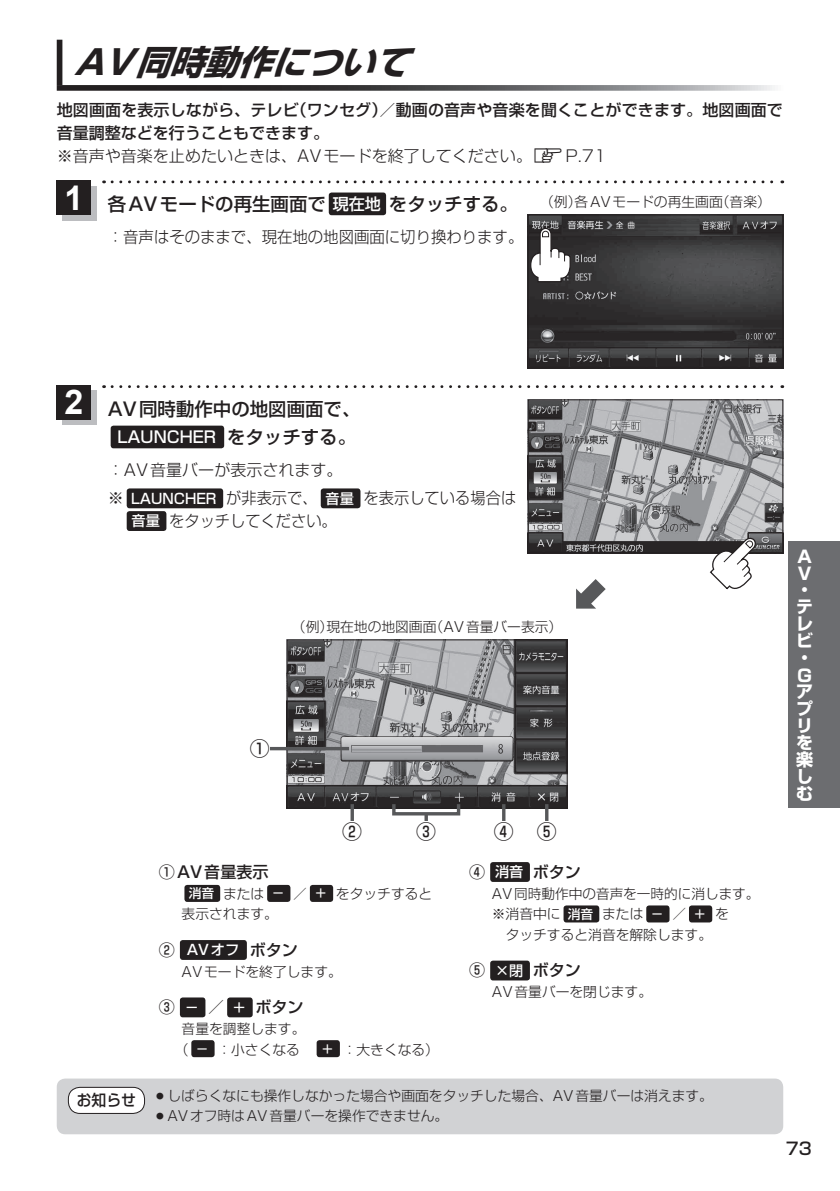
<style>
.page{position:relative;width:840px;height:1191px;background:#fff}
.page>*{position:absolute;margin:0;border:0;box-sizing:border-box;transform-origin:0 0}
.t1{font:italic 34px "Shin Go Pro Bold 90 msp RKSJ H";color:#231f20}
.t2{font:19.8px "Shin Go Pro Medium 90 msp RKSJ H";color:#231f20}
.t3{font:18.4px "Shin Go Pro Medium 90 msp RKSJ H";color:#231f20}
.t4{font:17px/17px "Shin Go Pro Bold 90 msp RKSJ H";color:#fff}
.t5{font:17px "Shin Go Pro Medium 90 msp RKSJ H";color:#231f20}
.t6{font:16px/22.6px "Shin Go Pro Medium 90 msp RKSJ H";letter-spacing:.005em;color:#231f20}
.t7{font:16px/28.4px "Shin Go Pro Light 90 msp RKSJ H";color:#231f20}
.t8{font:16px "Shin Go Pro Light 90 msp RKSJ H";color:#231f20;scale:.96 1}
.t9{font:16px "Shin Go Pro Medium 90 msp RKSJ H";color:#fff}
.t10{font:16px "Shin Go Pro Light 90 msp RKSJ H";color:#231f20;scale:.95 1}
.t11{font:15.6px "Shin Go Pro Medium 90 msp RKSJ H";color:#231f20;scale:.95 1}
.t12{font:13.8px/20.6px "Shin Go Pro Light 90 msp RKSJ H";color:#231f20}
.s1{font-family:"MC1";font-size:14.2px}
.s2{font-size:16px;color:#fff}
.s3{font-size:18.4px;color:#231f20}
.s4{font-family:"Shin Go Pro Medium 90 msp RKSJ H";font-size:14.2px;color:#fff}
.s5{font-family:"Shin Go Pro Medium 90 msp RKSJ H";font-size:12.8px;color:#fff}
.s6{font-size:14.2px;color:#fff}
.s7{font-family:"Shin Go Pro Light 90 msp RKSJ H"}
</style>
<div class="page">
<div style="left:788px;top:541px;width:51px;height:267px;background:#6c6d70"></div>
<div style="left:57px;top:40px;width:5px;height:45px;background:#231f20"></div>
<svg style="left:57px;top:85px;width:718px;height:6px;background:#616162"></svg>
<div style="left:57px;top:1078px;width:725px;height:56px;background:#d1d2d4;border-radius:9px"></div>
<div style="left:68px;top:1087px;width:76px;height:26px;background:#fff;border-radius:12px"></div>
<div style="left:68px;top:1087px;width:77px;height:26px;border:1px solid #231f20;border-radius:12px"></div>
<div style="left:184px;top:885px;width:36px;height:17px;background:#231f20;border-radius:3px"></div>
<div style="left:267px;top:885px;width:23px;height:17px;background:#231f20;border-radius:3px"></div>
<div style="left:310px;top:885px;width:23px;height:17px;background:#231f20;border-radius:3px"></div>
<div style="left:180px;top:940px;width:67px;height:20px;background:#231f20;border-radius:3px"></div>
<div style="left:180px;top:997px;width:25px;height:20px;background:#231f20;border-radius:3px"></div>
<div style="left:227px;top:997px;width:25px;height:20px;background:#231f20;border-radius:3px"></div>
<div style="left:191px;top:1040px;width:23px;height:17px;background:#231f20;border-radius:3px"></div>
<div style="left:316px;top:1040px;width:24px;height:17px;background:#231f20;border-radius:3px"></div>
<div style="left:490px;top:862px;width:39px;height:20px;background:#231f20;border-radius:3px"></div>
<div style="left:563px;top:905px;width:36px;height:17px;background:#231f20;border-radius:3px"></div>
<div style="left:646px;top:905px;width:23px;height:17px;background:#231f20;border-radius:3px"></div>
<div style="left:688px;top:905px;width:23px;height:17px;background:#231f20;border-radius:3px"></div>
<div style="left:490px;top:960px;width:39px;height:20px;background:#231f20;border-radius:3px"></div>
<div style="left:328px;top:192px;width:58px;height:23px;background:#231f20;border-radius:3px"></div>
<svg style="left:112px;top:180px;width:670px;height:3px"></svg>
<div style="left:62px;top:186px;width:34px;height:34px;background:#bcbdc0"></div>
<div style="left:57px;top:180px;width:34px;height:34px;background:#231f20"></div>
<img style="left:529px;top:216px;width:251px;height:150px">
<div style="left:527px;top:214px;width:255px;height:154px;border:1px solid #231f20"></div>
<svg style="left:529px;top:227px;width:42px;height:56px"></svg>
<div style="left:111px;top:425px;width:113px;height:23px;background:#231f20;border-radius:3px"></div>
<div style="left:127px;top:488px;width:96px;height:20px;background:#231f20;border-radius:3px"></div>
<div style="left:320px;top:488px;width:40px;height:20px;background:#231f20;border-radius:3px"></div>
<div style="left:127px;top:511px;width:39px;height:20px;background:#231f20;border-radius:3px"></div>
<svg style="left:112px;top:385px;width:670px;height:3px"></svg>
<div style="left:62px;top:391px;width:34px;height:34px;background:#bcbdc0"></div>
<div style="left:57px;top:385px;width:34px;height:34px;background:#231f20"></div>
<img style="left:529px;top:401px;width:251px;height:150px">
<div style="left:527px;top:399px;width:255px;height:154px;border:1px solid #231f20"></div>
<img style="left:288px;top:641px;width:277px;height:165px">
<div style="left:286px;top:639px;width:281px;height:169px;border:1px solid #231f20"></div>
<svg style="left:424px;top:815px;width:3px;height:6px"></svg>
<div style="left:392px;top:802px;width:68px;height:13px;border:3px solid #57585a"></div>
<svg style="left:544px;top:804px;width:4px;height:17px"></svg>
<hr style="left:502px;top:804px;width:3px;height:17px;background:#57585a">
<svg style="left:350px;top:804px;width:4px;height:17px"></svg>
<hr style="left:270px;top:747px;width:79px;height:3px;background:#57585a">
<svg style="left:576px;top:579px;width:29px;height:29px"></svg>
<svg style="left:708px;top:536px;width:49px;height:54px"></svg>
<h1 class="t1" style="left:74px;top:50px;width:347px">AV同時動作について</h1>
<p class="t6" style="left:57px;top:101px;width:727px">地図画面を表示しながら、テレビ（ワンセグ）／動画の音声や音楽を聞くことができます。地図画面で音量調整などを行うこともできます。</p>
<p class="t7" style="left:57px;top:143px;width:550px">※ 音声や音楽を止めたいときは、AVモードを終了してください。<span class="s1">z</span>P.71</p>
<h3 class="t3" style="left:108px;top:197px;width:411px">各AVモードの再生画面で<span class="s2">現在地</span>をタッチする。</h3>
<p class="t8" style="left:108px;top:231px;width:434px">：音声はそのままで、現在地の地図画面に切り換わります。</p>
<p class="t12" style="left:540px;top:193px;width:232px">（例）各AVモードの再生画面（音楽）</p>
<h3 class="t3" style="left:108px;top:402px;width:254px">AV同時動作中の地図画面で、</h3>
<p class="t9" style="left:117px;top:431px;width:240px">LAUNCHER <span class="s3">をタッチする。</span></p>
<p class="t7" style="left:108px;top:458px;width:410px">：AV音量バーが表示されます。<br>※ <span class="s4">LAUNCHER</span> が非表示で、<span class="s4">音量</span> を表示している場合は</p>
<p class="t10" style="left:131px;top:515px;width:217px"><span class="s4">音量</span> をタッチしてください。</p>
<p class="t12" style="left:292px;top:618px;width:272px">（例）現在地の地図画面（AV音量バー表示）</p>
<h2 class="t2" style="left:250px;top:741px;width:21px">①</h2>
<h2 class="t2" style="left:342px;top:824px;width:21px">②</h2>
<h2 class="t2" style="left:416px;top:824px;width:21px">③</h2>
<h2 class="t2" style="left:493px;top:824px;width:64px">④ ⑤</h2>
<p class="t11" style="left:77px;top:1094px;width:64px">お知らせ</p>
<p class="t6" style="left:159px;top:862px;width:111px">① AV音量表示</p>
<p class="t12" style="left:181px;top:885px;width:252px;text-indent:7px"><span class="s5">消音</span> または<span class="s5">－</span> ／<span class="s5">＋</span> をタッチすると表示されます。</p>
<p class="t6" style="left:159px;top:940px;width:140px">② <span class="s6">AVオフ</span> ボタン</p>
<p class="t12" style="left:181px;top:963px;width:162px">AVモードを終了します。</p>
<p class="t6" style="left:159px;top:998px;width:146px">③ <span class="s6">－</span><span class="s7">／</span><span class="s6">＋</span>ボタン</p>
<p class="t12" style="left:175px;top:1020px;width:266px;text-indent:7px">音量を調整します。<br>（<span class="s5">－</span> ：小さくなる　<span class="s5">＋</span> ：大きくなる）</p>
<p class="t6" style="left:469px;top:862px;width:113px">④ <span class="s6">消音</span> ボタン</p>
<p class="t12" style="left:491px;top:885px;width:269px">AV同時動作中の音声を一時的に消します。</p>
<p class="t12" style="left:491px;top:905px;width:238px">※ 消音中に<span class="s5">消音</span> または<span class="s5">－</span> ／<span class="s5">＋</span> を</p>
<p class="t12" style="left:505px;top:926px;width:208px">タッチすると消音を解除します。</p>
<p class="t6" style="left:469px;top:961px;width:113px">⑤ <span class="s6">×閉</span> ボタン</p>
<p class="t12" style="left:491px;top:983px;width:162px">AV音量バーを閉じます。</p>
<p class="t12" style="left:153px;top:1087px;width:561px">○しばらくなにも操作しなかった場合や画面をタッチした場合、AV音量バーは消えます。</p>
<p class="t12" style="left:153px;top:1107px;width:296px">○AVオフ時はAV音量バーを操作できません。</p>
<p class="t4" style="left:795px;top:550px;width:18px">Ａ<br>Ｖ・テレビ・<br>Ｇアプリを楽しむ</p>
<p class="t5" style="left:785px;top:1142px;width:27px">73</p>
</div>
